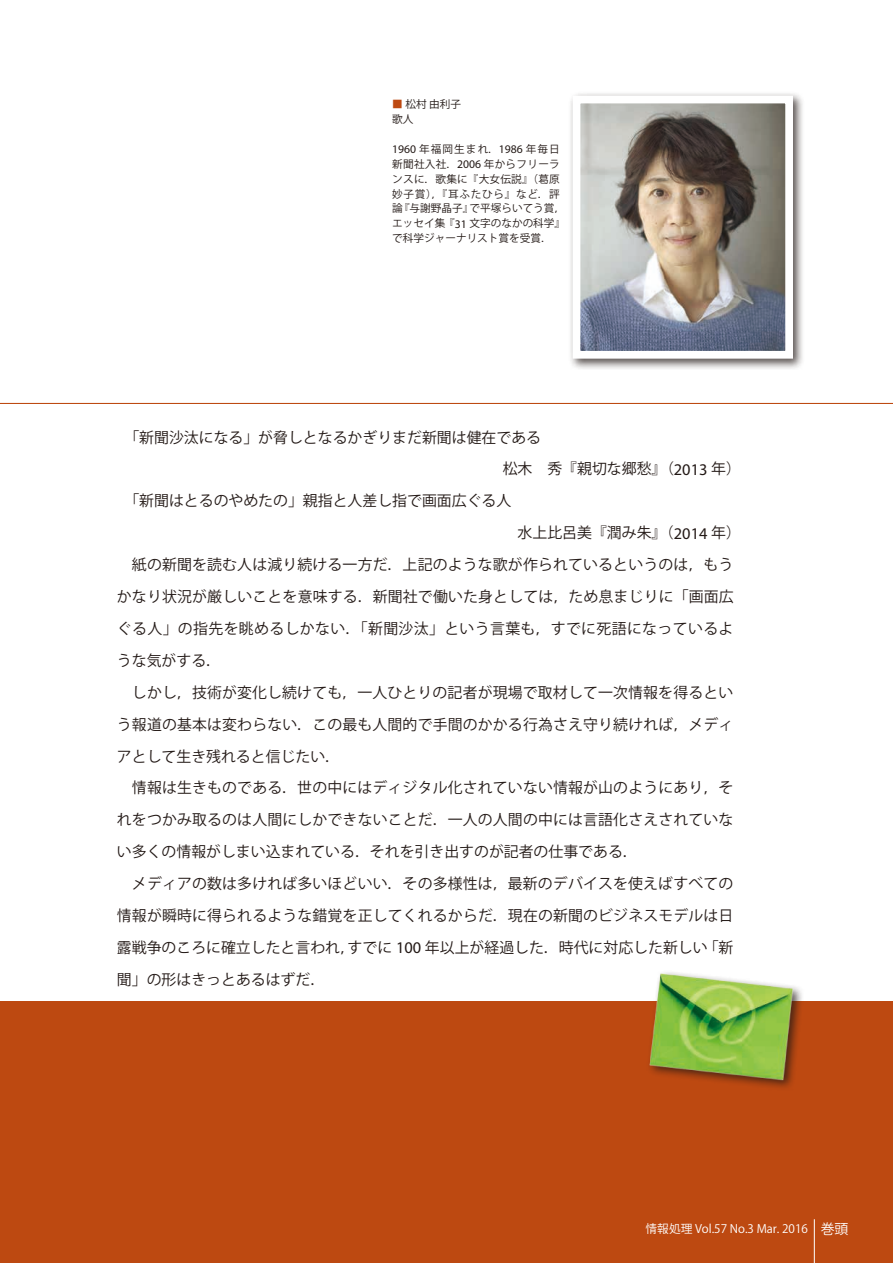
<style>
.page{position:relative;width:893px;height:1263px;background:#fff}
.page>*{position:absolute;margin:0;border:0;box-sizing:border-box;transform-origin:0 0}
.t1{font:14.85px "Koz Go Pro";letter-spacing:.01em;color:#231916}
.t2{font:11.7px "Koz Go Pro";color:#fff}
.t3{font:10.65px/14.9px "Koz Go Pro";color:#231916}
.s1{color:#bd4911}
.s2{font-family:"Myriad Pro";font-size:11.7px}
.s3{font-family:"Myriad Pro";font-size:16.35px}
.s4{font-size:13.8px}
</style>
<div class="page">
<div style="left:0;top:1001px;width:893px;height:262px;background:#bd4911"></div>
<hr style="left:814px;top:1219px;width:1px;height:44px;background:#fff">
<hr style="left:0;top:403px;width:893px;height:1px;background:#bd4911">
<img style="left:649px;top:972px;width:153px;height:116px">
<div style="left:569px;top:92px;width:236px;height:279px;background:#231916;opacity:.75"></div>
<img style="left:582px;top:105px;width:202px;height:245px">
<div style="left:573px;top:96px;width:220px;height:263px;border:8px solid #fff"></div>
<p class="t3" style="left:392px;top:97px;width:70px"><span class="s1">■</span> 松村由利子歌人</p>
<p class="t3" style="left:392px;top:142px;width:174px"><span class="s2">1960</span> 年福岡生まれ．<span class="s2">1986</span> 年毎日新聞社入社．<span class="s2">2006</span> 年からフリーランスに．歌集に『大女伝説』（葛原妙子賞），『耳ふたひら』など．評論『与謝野晶子』で平塚らいてう賞，エッセイ集『<span class="s2">31</span> 文字のなかの科学』で科学ジャーナリスト賞を受賞．</p>
<p class="t1" style="left:117px;top:427px;width:426px">　「新聞沙汰になる」が脅しとなるかぎりまだ新聞は健在である</p>
<p class="t1" style="left:503px;top:459px;width:240px">松木　秀『親切な郷愁』（<span class="s3">2013</span> 年）</p>
<p class="t1" style="left:117px;top:491px;width:396px">　「新聞はとるのやめたの」親指と人差し指で画面広ぐる人</p>
<p class="t1" style="left:518px;top:523px;width:225px">水上比呂美『潤み朱』（<span class="s3">2014</span> 年）</p>
<p class="t1" style="left:117px;top:555px;width:618px">　紙の新聞を読む人は減り続ける一方だ．上記のような歌が作られているというのは，もう</p>
<p class="t1" style="left:117px;top:587px;width:618px">かなり状況が厳しいことを意味する．新聞社で働いた身としては，ため息まじりに「画面広</p>
<p class="t1" style="left:117px;top:619px;width:618px">ぐる人」の指先を眺めるしかない．「新聞沙汰」という言葉も，すでに死語になっているよ</p>
<p class="t1" style="left:117px;top:651px;width:106px">うな気がする．</p>
<p class="t1" style="left:117px;top:683px;width:618px">　しかし，技術が変化し続けても，一人ひとりの記者が現場で取材して一次情報を得るとい</p>
<p class="t1" style="left:117px;top:715px;width:618px">う報道の基本は変わらない．この最も人間的で手間のかかる行為さえ守り続ければ，メディ</p>
<p class="t1" style="left:117px;top:746px;width:225px">アとして生き残れると信じたい．</p>
<p class="t1" style="left:117px;top:778px;width:618px">　情報は生きものである．世の中にはディジタル化されていない情報が山のようにあり，そ</p>
<p class="t1" style="left:117px;top:810px;width:618px">れをつかみ取るのは人間にしかできないことだ．一人の人間の中には言語化さえされていな</p>
<p class="t1" style="left:117px;top:842px;width:522px">い多くの情報がしまい込まれている．それを引き出すのが記者の仕事である．</p>
<p class="t1" style="left:117px;top:874px;width:618px">　メディアの数は多ければ多いほどいい．その多様性は，最新のデバイスを使えばすべての</p>
<p class="t1" style="left:117px;top:906px;width:618px">情報が瞬時に得られるような錯覚を正してくれるからだ．現在の新聞のビジネスモデルは日</p>
<p class="t1" style="left:117px;top:938px;width:618px">露戦争のころに確立したと言われ，すでに <span class="s3">100</span> 年以上が経過した．時代に対応した新しい「新</p>
<p class="t1" style="left:117px;top:970px;width:210px">聞」の形はきっとあるはずだ．</p>
<p class="t2" style="left:646px;top:1221px;width:204px">情報処理 Vol.57 No.3 Mar. 2016 <span class="s4">巻頭</span></p>
</div>
